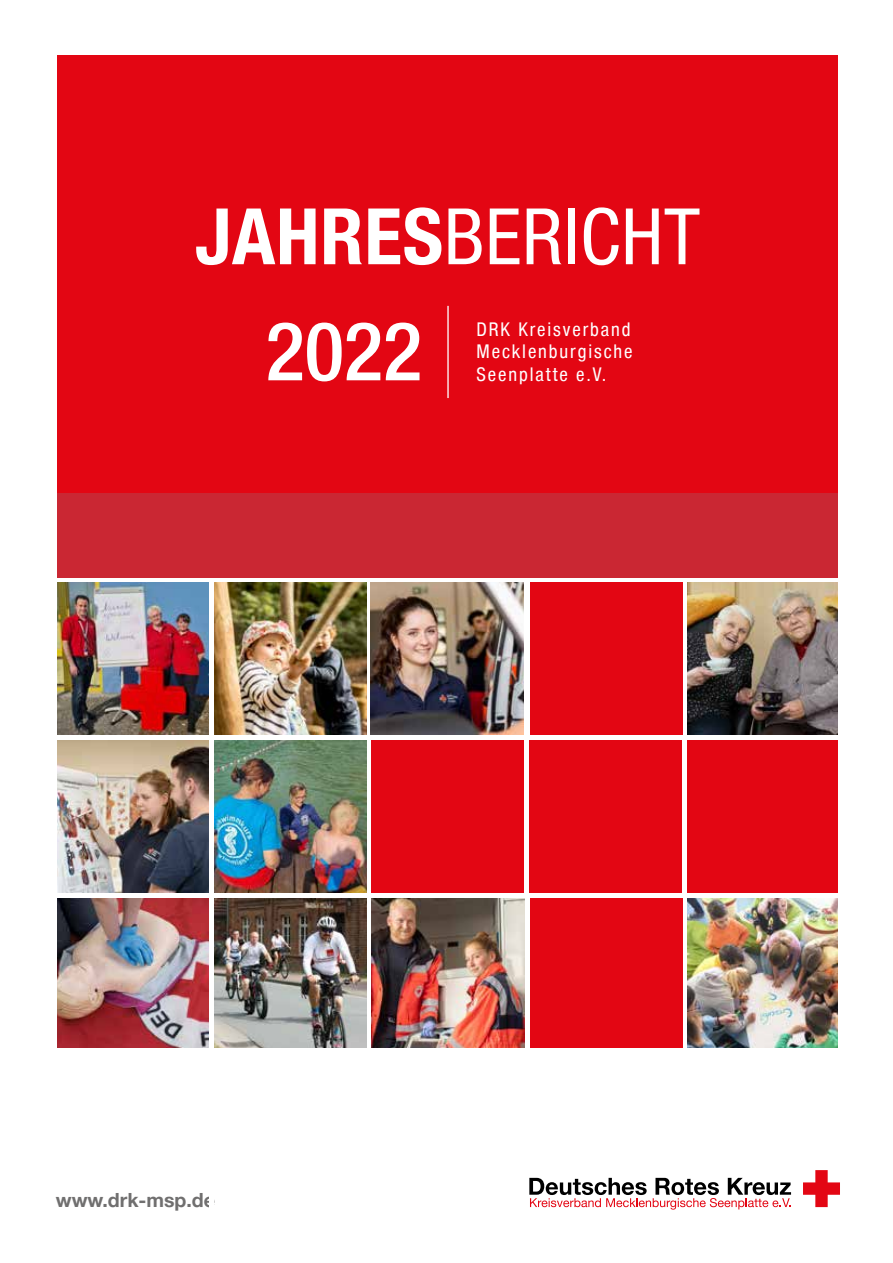
<style>
.page{position:relative;width:893px;height:1263px;background:#fff}
.page>*{position:absolute;margin:0;border:0;box-sizing:border-box;transform-origin:0 0}
.t1{font:condensed 78px "Helvetica Neue Condensed";letter-spacing:.01em;color:#fff}
.t2{font:700 19.5px "Helvetica Neue";color:#706f6f}
.t3{font:condensed 18.9px/22.6px "Helvetica Neue Condensed";letter-spacing:.1em;color:#fff;text-align:justify}
.s1{font-family:"Helvetica Neue";font-weight:700}
</style>
<div class="page">
<img style="left:214px;top:740px;width:153px;height:153px">
<img style="left:57px;top:582px;width:152px;height:153px">
<div style="left:57px;top:55px;width:783px;height:486px;background:#e30613"></div>
<img style="left:688px;top:582px;width:150px;height:153px">
<img style="left:214px;top:582px;width:153px;height:153px">
<img style="left:57px;top:898px;width:310px;height:150px">
<div style="left:530px;top:582px;width:153px;height:153px;background:#e30613"></div>
<div style="left:371px;top:740px;width:153px;height:153px;background:#e30613"></div>
<div style="left:529px;top:740px;width:153px;height:153px;background:#e30613"></div>
<div style="left:530px;top:897px;width:153px;height:153px;background:#e30613"></div>
<div style="left:687px;top:740px;width:153px;height:153px;background:#e30613"></div>
<img style="left:687px;top:898px;width:151px;height:150px">
<img style="left:371px;top:582px;width:153px;height:153px">
<img style="left:57px;top:740px;width:152px;height:153px">
<div style="left:56px;top:493px;width:785px;height:84px;background:#ca2733"></div>
<hr style="left:447px;top:306px;width:2px;height:92px;background:#fff">
<div style="left:0;top:0;width:57px;height:1263px;background:#fff"></div>
<div style="left:838px;top:0;width:55px;height:1263px;background:#fff"></div>
<img style="left:371px;top:898px;width:153px;height:150px">
<svg style="left:268px;top:323px;width:151px;height:58px"></svg>
<div style="left:26px;top:1049px;width:841px;height:56px;background:#fff"></div>
<div style="left:209px;top:582px;width:5px;height:681px;background:#fff"></div>
<svg style="left:803px;top:1170px;width:37px;height:37px"></svg>
<svg style="left:529px;top:1178px;width:262px;height:31px"></svg>
<h1 class="t1" style="left:195px;top:192px;width:507px"><span class="s1">JAHRES</span>BERICHT</h1>
<p class="t3" style="left:476px;top:317px;width:158px">DRK Kreisverband Mecklenburgische Seenplatte e.V.</p>
<p class="t2" style="left:56px;top:1185px;width:161px">www.drk-msp.de</p>
</div>
